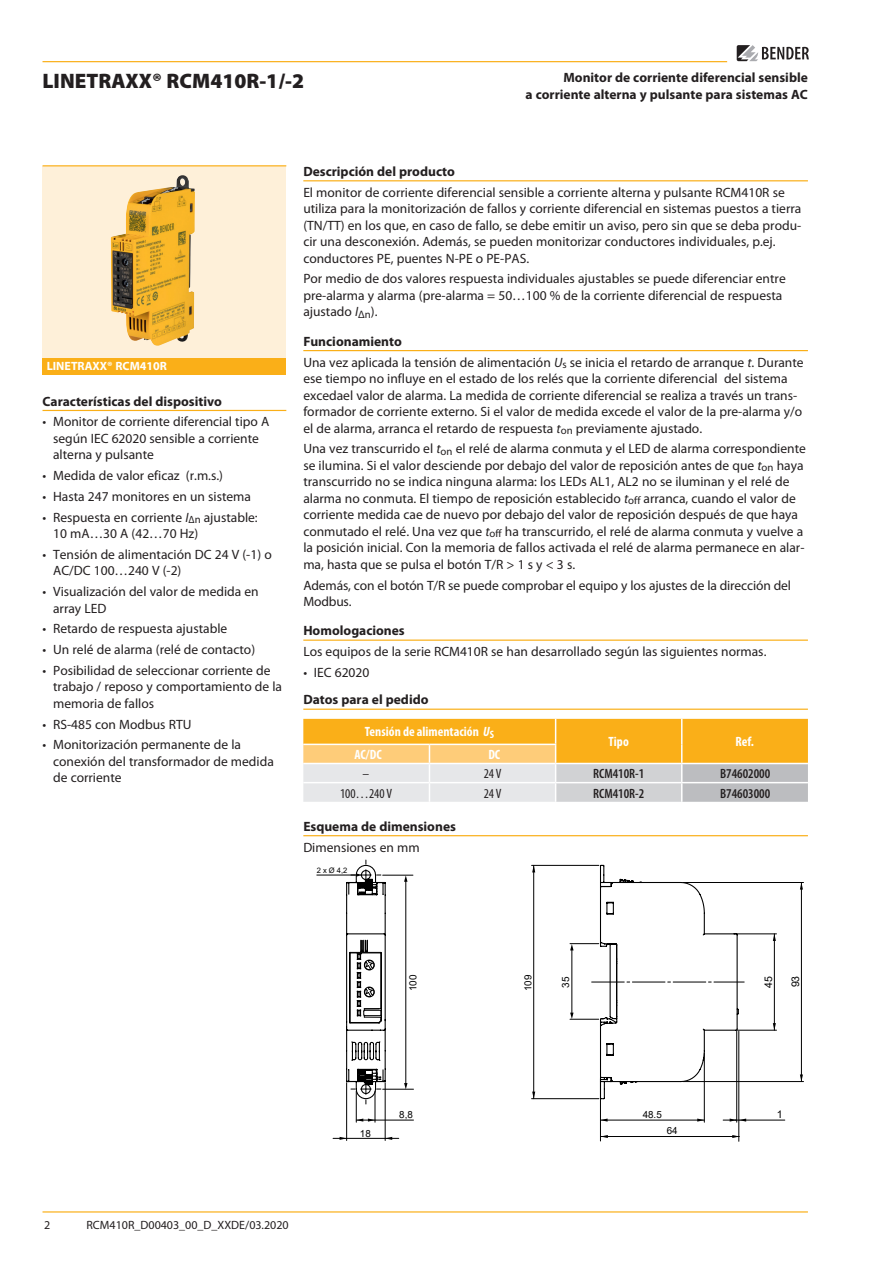
<style>
.page{position:relative;width:893px;height:1263px;background:#fff}
.page>*{position:absolute;margin:0;border:0;box-sizing:border-box;transform-origin:0 0}
.Hauptüberschrift{font:900 21px "Myriad Pro";color:#231f20}
.Grundschrift{font:13.5px/16.5px "Myriad Pro";color:#231f20}
.Überschrift_mit_Lini{font:700 13.5px "Myriad Pro";color:#231f20}
.Überschrift{font:700 13.5px/16.5px "Myriad Pro";color:#231f20;text-align:right}
.Tabelle_Head{font:700 condensed 13.5px "Myriad Pro";color:#fff}
.Tabelle_Bold{font:600 condensed 13.5px "Myriad Pro";color:#231f20}
.Tabelle{font:condensed 13.5px "Myriad Pro";color:#231f20}
.t1{font:12px "Myriad Pro";color:#231f20}
.Bildunterschrift{font:700 12px "Myriad Pro";color:#fff}
.t2{font:10.5px "Arial";color:#000}
.t3{font:10.05px "Arial";color:#000}
.t4{font:9.75px "Arial";color:#000}
.t5{font:7.5px "Arial";color:#000}
.s1{font-style:italic}
</style>
<div class="page">
<hr style="left:43px;top:61px;width:684px;height:1px;background:#faaf18">
<hr style="left:43px;top:1211px;width:765px;height:1px;background:#faaf18">
<svg style="left:737px;top:45px;width:72px;height:16px"></svg>
<div style="left:43px;top:357px;width:243px;height:17px;background:#faaf18"></div>
<div style="left:43px;top:166px;width:243px;height:191px;background:#fef0d9"></div>
<img style="left:111px;top:175px;width:84px;height:171px">
<hr style="left:43px;top:165px;width:243px;height:1px;background:#faaf18">
<hr style="left:43px;top:410px;width:243px;height:1px;background:#faaf18">
<hr style="left:303px;top:835px;width:505px;height:1px;background:#faaf18">
<hr style="left:375px;top:1120px;width:38px;height:1px;background:#000">
<hr style="left:375px;top:1091px;width:1px;height:31px;background:#000">
<hr style="left:356px;top:1091px;width:1px;height:31px;background:#000">
<hr style="left:347px;top:1138px;width:38px;height:1px;background:#000">
<hr style="left:385px;top:1082px;width:1px;height:58px;background:#000">
<hr style="left:346px;top:1082px;width:1px;height:58px;background:#000">
<svg style="left:356px;top:1118px;width:19px;height:3px"></svg>
<svg style="left:385px;top:1137px;width:14px;height:3px"></svg>
<svg style="left:333px;top:1137px;width:14px;height:3px"></svg>
<hr style="left:405px;top:880px;width:1px;height:204px;background:#000">
<svg style="left:404px;top:876px;width:3px;height:6px"></svg>
<svg style="left:404px;top:1083px;width:3px;height:6px"></svg>
<hr style="left:383px;top:1089px;width:30px;height:1px;background:#000">
<hr style="left:383px;top:875px;width:30px;height:1px;background:#000">
<hr style="left:533px;top:865px;width:1px;height:234px;background:#000">
<svg style="left:532px;top:1091px;width:3px;height:7px"></svg>
<hr style="left:532px;top:1098px;width:67px;height:1px;background:#000">
<hr style="left:532px;top:865px;width:67px;height:1px;background:#000">
<hr style="left:801px;top:882px;width:1px;height:199px;background:#000">
<hr style="left:683px;top:1081px;width:120px;height:1px;background:#000">
<hr style="left:683px;top:882px;width:120px;height:1px;background:#000">
<svg style="left:800px;top:1074px;width:3px;height:7px"></svg>
<hr style="left:600px;top:1078px;width:1px;height:63px;background:#000">
<hr style="left:738px;top:1031px;width:1px;height:110px;background:#000">
<hr style="left:601px;top:1136px;width:138px;height:1px;background:#000">
<svg style="left:732px;top:1135px;width:7px;height:3px"></svg>
<hr style="left:600px;top:1120px;width:104px;height:1px;background:#000">
<svg style="left:697px;top:1118px;width:7px;height:3px"></svg>
<svg style="left:601px;top:1118px;width:7px;height:3px"></svg>
<hr style="left:704px;top:1053px;width:1px;height:69px;background:#000">
<hr style="left:774px;top:934px;width:1px;height:96px;background:#000">
<svg style="left:773px;top:934px;width:3px;height:7px"></svg>
<svg style="left:773px;top:1023px;width:3px;height:7px"></svg>
<hr style="left:736px;top:933px;width:40px;height:1px;background:#000">
<hr style="left:736px;top:1030px;width:40px;height:1px;background:#000">
<hr style="left:739px;top:1120px;width:46px;height:1px;background:#000">
<svg style="left:723px;top:1118px;width:23px;height:3px"></svg>
<hr style="left:736px;top:1031px;width:1px;height:91px;background:#000">
<hr style="left:316px;top:875px;width:41px;height:1px;background:#000">
<svg style="left:570px;top:864px;width:174px;height:236px"></svg>
<svg style="left:345px;top:860px;width:41px;height:244px"></svg>
<hr style="left:303px;top:180px;width:505px;height:1px;background:#faaf18">
<hr style="left:303px;top:350px;width:505px;height:1px;background:#faaf18">
<hr style="left:303px;top:639px;width:505px;height:2px;background:#faaf18">
<hr style="left:303px;top:709px;width:505px;height:1px;background:#faaf18">
<svg style="left:303px;top:719px;width:505px;height:83px;background:#ebc781"></svg>
<p class="Hauptüberschrift" style="left:43px;top:69px;width:263px">LINETRAXX® RCM410R-1/-2</p>
<p class="Überschrift" style="left:526px;top:70px;width:284px">Monitor de corriente diferencial sensible<br>a corriente alterna y pulsante para sistemas AC</p>
<p class="Bildunterschrift" style="left:47px;top:359px;width:122px">LINETRAXX® RCM410R</p>
<p class="Überschrift_mit_Lini" style="left:43px;top:393px;width:181px">Características del dispositivo</p>
<p class="Grundschrift" style="left:53px;top:414px;width:218px;text-indent:-11px">• Monitor de corriente diferencial tipo A según IEC 62020 sensible a corriente alterna y pulsante</p>
<p class="Grundschrift" style="left:43px;top:468px;width:182px">• Medida de valor eficaz (r.m.s.)</p>
<p class="Grundschrift" style="left:43px;top:488px;width:210px">• Hasta 247 monitores en un sistema</p>
<p class="Grundschrift" style="left:53px;top:509px;width:206px;text-indent:-11px">• Respuesta en corriente <span class="s1">I</span><sub>∆n</sub> ajustable:<br>10 mA…30 A (42…70 Hz)</p>
<p class="Grundschrift" style="left:53px;top:546px;width:220px;text-indent:-11px">• Tensión de alimentación DC 24 V (-1) o<br>AC/DC 100…240 V (-2)</p>
<p class="Grundschrift" style="left:53px;top:584px;width:207px;text-indent:-11px">• Visualización del valor de medida en array LED</p>
<p class="Grundschrift" style="left:43px;top:621px;width:186px">• Retardo de respuesta ajustable</p>
<p class="Grundschrift" style="left:43px;top:642px;width:214px">• Un relé de alarma (relé de contacto)</p>
<p class="Grundschrift" style="left:53px;top:662px;width:230px;text-indent:-11px">• Posibilidad de seleccionar corriente de trabajo / reposo y comportamiento de la memoria de fallos</p>
<p class="Grundschrift" style="left:43px;top:716px;width:150px">• RS-485 con Modbus RTU</p>
<p class="Grundschrift" style="left:53px;top:737px;width:222px;text-indent:-11px">• Monitorización permanente de la conexión del transformador de medida de corriente</p>
<p class="Überschrift_mit_Lini" style="left:303px;top:164px;width:153px">Descripción del producto</p>
<p class="Grundschrift" style="left:303px;top:184px;width:500px">El monitor de corriente diferencial sensible a corriente alterna y pulsante RCM410R se utiliza para la monitorización de fallos y corriente diferencial en sistemas puestos a tierra (TN/TT) en los que, en caso de fallo, se debe emitir un aviso, pero sin que se deba produ&shy;cir una desconexión. Además, se pueden monitorizar conductores individuales, p.ej. conductores PE, puentes N-PE o PE-PAS.</p>
<p class="Grundschrift" style="left:303px;top:271px;width:484px">Por medio de dos valores respuesta individuales ajustables se puede diferenciar entre pre-alarma y alarma (pre-alarma = 50…100 % de la corriente diferencial de respuesta ajustado <span class="s1">I</span><sub>Δn</sub>).</p>
<p class="Überschrift_mit_Lini" style="left:303px;top:334px;width:100px">Funcionamiento</p>
<p class="Grundschrift" style="left:303px;top:354px;width:502px">Una vez aplicada la tensión de alimentación <span class="s1">U</span><sub>s</sub> se inicia el retardo de arranque <span class="s1">t</span>. Durante ese tiempo no influye en el estado de los relés que la corriente diferencial del sistema excedael valor de alarma. La medida de corriente diferencial se realiza a través un trans&shy;formador de corriente externo. Si el valor de medida excede el valor de la pre-alarma y/o el de alarma, arranca el retardo de respuesta <span class="s1">t</span><sub>on</sub> previamente ajustado.</p>
<p class="Grundschrift" style="left:303px;top:441px;width:504px">Una vez transcurrido el <span class="s1">t</span><sub>on</sub> el relé de alarma conmuta y el LED de alarma correspondiente se ilumina. Si el valor desciende por debajo del valor de reposición antes de que <span class="s1">t</span><sub>on</sub> haya transcurrido no se indica ninguna alarma: los LEDs AL1, AL2 no se iluminan y el relé de alarma no conmuta. El tiempo de reposición establecido <span class="s1">t</span><sub>off</sub> arranca, cuando el valor de corriente medida cae de nuevo por debajo del valor de reposición después de que haya conmutado el relé. Una vez que <span class="s1">t</span><sub>off</sub> ha transcurrido, el relé de alarma conmuta y vuelve a la posición inicial. Con la memoria de fallos activada el relé de alarma permanece en alar&shy;ma, hasta que se pulsa el botón T/R &gt; 1 s y &lt; 3 s.</p>
<p class="Grundschrift" style="left:303px;top:577px;width:489px">Además, con el botón T/R se puede comprobar el equipo y los ajustes de la dirección del<br>Modbus.</p>
<p class="Überschrift_mit_Lini" style="left:303px;top:623px;width:103px">Homologaciones</p>
<p class="Grundschrift" style="left:303px;top:643px;width:465px">Los equipos de la serie RCM410R se han desarrollado según las siguientes normas.</p>
<p class="Grundschrift" style="left:303px;top:664px;width:68px">• IEC 62020</p>
<p class="Überschrift_mit_Lini" style="left:303px;top:692px;width:127px">Datos para el pedido</p>
<p class="Tabelle_Head" style="left:365px;top:724px;width:131px">Tensión de alimentación <span class="s1">U</span><sub>S</sub></p>
<p class="Tabelle_Head" style="left:609px;top:734px;width:22px">Tipo</p>
<p class="Tabelle_Head" style="left:736px;top:734px;width:20px">Ref.</p>
<p class="Tabelle_Head" style="left:355px;top:747px;width:29px">AC/DC</p>
<p class="Tabelle_Head" style="left:488px;top:747px;width:13px">DC</p>
<p class="Tabelle" style="left:363px;top:766px;width:8px">–</p>
<p class="Tabelle" style="left:484px;top:766px;width:19px">24 V</p>
<p class="Tabelle_Bold" style="left:593px;top:766px;width:53px">RCM410R-1</p>
<p class="Tabelle_Bold" style="left:720px;top:766px;width:52px">B74602000</p>
<p class="Tabelle" style="left:340px;top:786px;width:54px">100…240 V</p>
<p class="Tabelle" style="left:484px;top:786px;width:19px">24 V</p>
<p class="Tabelle_Bold" style="left:593px;top:786px;width:53px">RCM410R-2</p>
<p class="Tabelle_Bold" style="left:720px;top:786px;width:52px">B74603000</p>
<p class="Überschrift_mit_Lini" style="left:303px;top:819px;width:154px">Esquema de dimensiones</p>
<p class="Grundschrift" style="left:303px;top:839px;width:118px">Dimensiones en mm</p>
<p class="t5" style="left:317px;top:865px;width:32px">2 x Ø 4,2</p>
<p class="t3" style="left:406px;top:991px;width:18px;rotate:-90deg">100</p>
<p class="t4" style="left:521px;top:991px;width:18px;rotate:-90deg">109</p>
<p class="t2" style="left:788px;top:987px;width:13px;rotate:-90deg">93</p>
<p class="t2" style="left:761px;top:987px;width:13px;rotate:-90deg">45</p>
<p class="t3" style="left:559px;top:987px;width:13px;rotate:-90deg">35</p>
<p class="t1" style="left:44px;top:1218px;width:8px">2</p>
<p class="t1" style="left:87px;top:1218px;width:204px">RCM410R_D00403_00_D_XXDE/03.2020</p>
<p class="t4" style="left:360px;top:1126px;width:12px">18</p>
<p class="t4" style="left:399px;top:1108px;width:15px">8,8</p>
<p class="t4" style="left:643px;top:1108px;width:21px">48.5</p>
<p class="t4" style="left:667px;top:1124px;width:12px">64</p>
<p class="t2" style="left:777px;top:1107px;width:7px">1</p>
</div>
